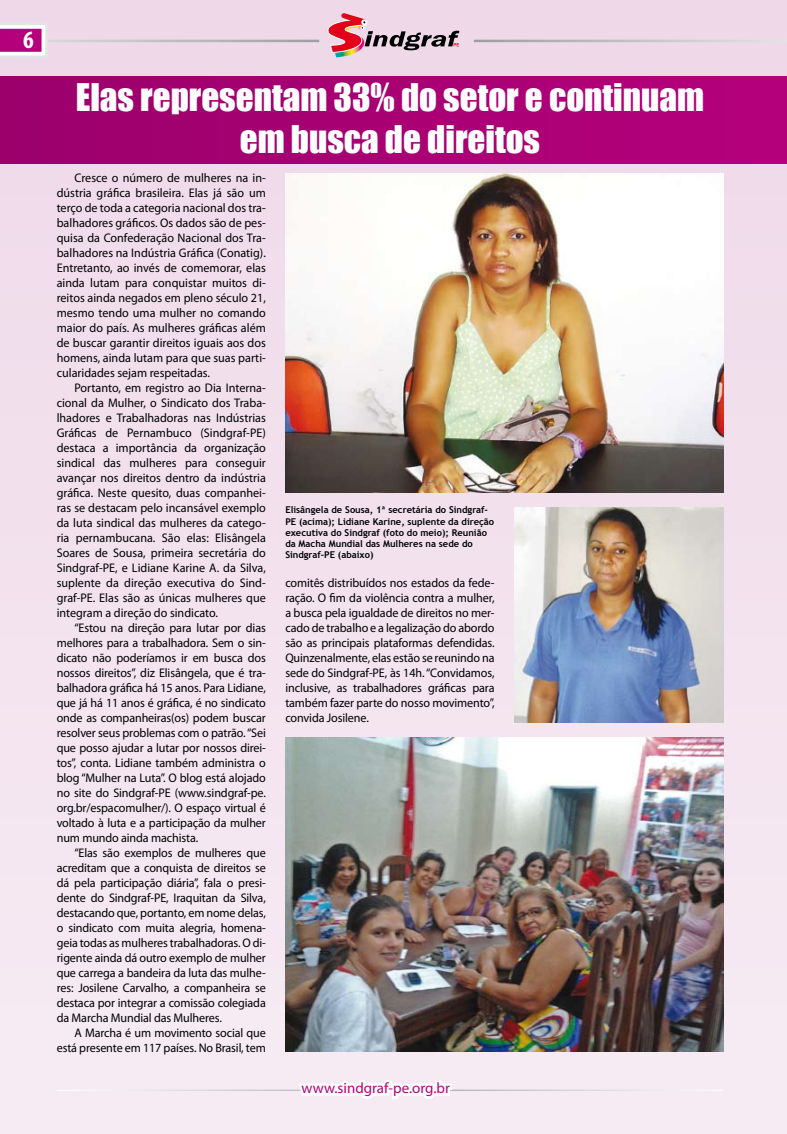
<style>
.page{position:relative;width:787px;height:1134px;background:#f3e3ee}
.page>*{position:absolute;margin:0;border:0;box-sizing:border-box;transform-origin:0 0}
.t1{font:35px/42px "Impact";color:#fff;text-align:center}
.t2{font:700 condensed 25px "Myriad Pro";color:#fff}
.t3{font:15px "Myriad Pro";color:#b5007c}
.t4{font:12.5px/15px "Myriad Pro";letter-spacing:-.01em;color:#000;text-align:justify}
.t5{font:700 9.38px/11.2px "Trebuchet MS";color:#000}
</style>
<div class="page">
<div style="left:0;top:76px;width:787px;height:87px;background:#a90074"></div>
<hr style="left:0;top:40px;width:319px;height:2px;background:#fff">
<div style="left:0;top:23px;width:48px;height:35px;background:#e3e4e5"></div>
<svg style="left:0;top:25px;width:45px;height:31px"></svg>
<svg style="left:328px;top:13px;width:131px;height:44px"></svg>
<hr style="left:474px;top:40px;width:313px;height:2px;background:#fff">
<img style="left:285px;top:174px;width:438px;height:319px">
<hr style="left:57px;top:1090px;width:666px;height:1px;background:#fff">
<svg style="left:295px;top:1080px;width:160px;height:19px"></svg>
<img style="left:285px;top:738px;width:438px;height:314px">
<img style="left:514px;top:507px;width:209px;height:216px">
<h2 class="t2" style="left:23px;top:24px;width:12px">6</h2>
<h1 class="t1" style="left:76px;top:75px;width:629px">Elas representam 33% do setor e continuam em busca de direitos</h1>
<p class="t4" style="left:57px;top:170px;width:211px;text-indent:18px">Cresce o número de mulheres na in&shy;dústria gráfica brasileira. Elas já são um terço de toda a categoria nacional dos tra&shy;balhadores gráficos. Os dados são de pes&shy;quisa da Confederação Nacional dos Tra&shy;balhadores na Indústria Gráfica (Conatig).<br>Entretanto, ao invés de comemorar, elas ainda lutam para conquistar muitos di&shy;reitos ainda negados em pleno século 21, mesmo tendo uma mulher no comando maior do país. As mulheres gráficas além de buscar garantir direitos iguais aos dos homens, ainda lutam para que suas parti&shy;cularidades sejam respeitadas.</p>
<p class="t4" style="left:57px;top:380px;width:211px;text-indent:18px">Portanto, em registro ao Dia Interna&shy;cional da Mulher, o Sindicato dos Traba&shy;lhadores e Trabalhadoras nas Indústrias Gráficas de Pernambuco (Sindgraf-PE) destaca a importância da organização sindical das mulheres para conseguir avançar nos direitos dentro da indústria gráfica. Neste quesito, duas companhei&shy;ras se destacam pelo incansável exemplo da luta sindical das mulheres da catego&shy;ria pernambucana. São elas: Elisângela Soares de Sousa, primeira secretária do Sindgraf-PE, e Lidiane Karine A. da Silva, suplente da direção executiva do Sind&shy;graf-PE. Elas são as únicas mulheres que integram a direção do sindicato.</p>
<p class="t4" style="left:57px;top:620px;width:211px;text-indent:18px">“Estou na direção para lutar por dias melhores para a trabalhadora. Sem o sin&shy;dicato não poderíamos ir em busca dos nossos direitos”, diz Elisângela, que é tra&shy;balhadora gráfica há 15 anos. Para Lidiane, que já há 11 anos é gráfica, é no sindicato onde as companheiras(os) podem buscar resolver seus problemas com o patrão. “Sei que posso ajudar a lutar por nossos direi&shy;tos”, conta. Lidiane também administra o blog “Mulher na Luta”. O blog está alojado no site do Sindgraf-PE (www.sindgraf-pe. org.br/espacomulher/). O espaço virtual é voltado à luta e a participação da mulher num mundo ainda machista.</p>
<p class="t4" style="left:57px;top:845px;width:211px;text-indent:18px">“Elas são exemplos de mulheres que acreditam que a conquista de direitos se dá pela participação diária”, fala o presi&shy;dente do Sindgraf-PE, Iraquitan da Silva, destacando que, portanto, em nome delas, o sindicato com muita alegria, homena&shy;geia todas as mulheres trabalhadoras. O di&shy;rigente ainda dá outro exemplo de mulher que carrega a bandeira da luta das mulhe&shy;res: Josilene Carvalho, a companheira se destaca por integrar a comissão colegiada da Marcha Mundial das Mulheres.</p>
<p class="t4" style="left:57px;top:1025px;width:211px;text-align:right">A Marcha é um movimento social que está presente em 117 países. No Brasil, tem</p>
<p class="t5" style="left:285px;top:504px;width:210px">Elisângela de Sousa, 1ª secretária do Sindgraf-PE (acima); Lidiane Karine, suplente da direção executiva do Sindgraf (foto do meio); Reunião da Macha Mundial das Mulheres na sede do Sindgraf-PE (abaixo)</p>
<p class="t4" style="left:285px;top:575px;width:211px">comitês distribuídos nos estados da fede&shy;ração. O fim da violência contra a mulher, a busca pela igualdade de direitos no mer&shy;cado de trabalho e a legalização do abordo são as principais plataformas defendidas.<br>Quinzenalmente, elas estão se reunindo na sede do Sindgraf-PE, às 14h. “Convidamos, inclusive, as trabalhadores gráficas para também fazer parte do nosso movimento”, convida Josilene.</p>
<p class="t3" style="left:301px;top:1079px;width:150px">www.sindgraf-pe.org.br</p>
</div>
